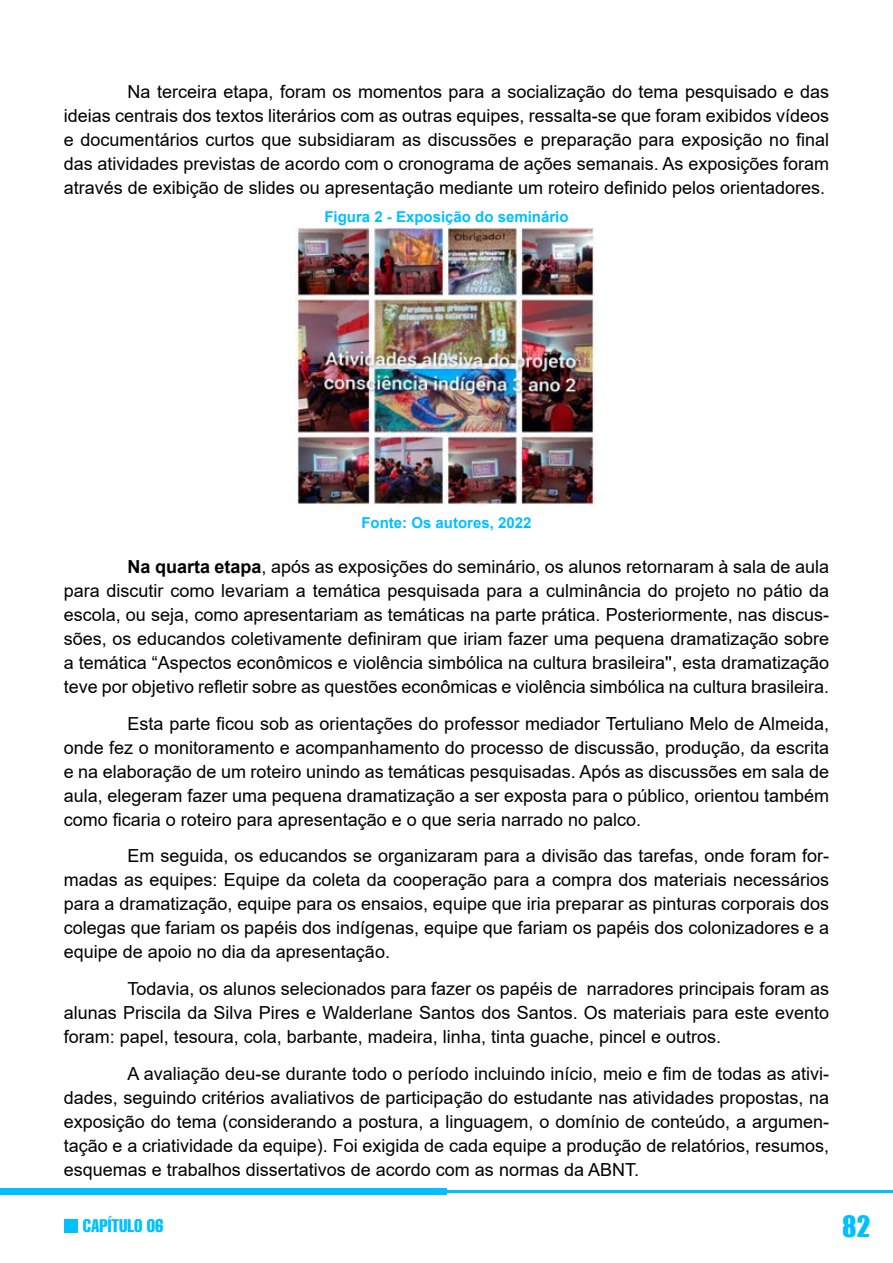
<style>
.page{position:relative;width:893px;height:1263px;background:#fff}
.page>*{position:absolute;margin:0;border:0;box-sizing:border-box;transform-origin:0 0}
.t1{font:27px "Impact";color:#00c0ff}
.t2{font:18px/24px "Arial";color:#000;text-align:justify}
.t3{font:extra-condensed 18px "Helvetica";color:#00c0ff}
.t4{font:700 15px "Arial";color:#00c0ff}
.s1{font-weight:700}
</style>
<div class="page">
<div style="left:0;top:1188px;width:446px;height:7px;background:#00c0ff"></div>
<hr style="left:446px;top:1191px;width:447px;height:2px;background:#00c0ff">
<div style="left:65px;top:1219px;width:13px;height:14px;background:#00c0ff"></div>
<img style="left:296px;top:226px;width:299px;height:279px">
<p class="t2" style="left:64px;top:80px;width:767px;text-indent:64px">Na terceira etapa, foram os momentos para a socialização do tema pesquisado e das ideias centrais dos textos literários com as outras equipes, ressalta-se que foram exibidos vídeos e documentários curtos que subsidiaram as discussões e preparação para exposição no final das atividades previstas de acordo com o cronograma de ações semanais. As exposições foram através de exibição de slides ou apresentação mediante um roteiro definido pelos orientadores.</p>
<p class="t4" style="left:324px;top:206px;width:246px">Figura 2 - Exposição do seminário</p>
<p class="t4" style="left:361px;top:512px;width:172px">Fonte: Os autores, 2022</p>
<p class="t2" style="left:64px;top:554px;width:767px;text-indent:64px"><span class="s1">Na quarta etapa</span>, após as exposições do seminário, os alunos retornaram à sala de aula para discutir como levariam a temática pesquisada para a culminância do projeto no pátio da escola, ou seja, como apresentariam as temáticas na parte prática. Posteriormente, nas discus&shy;sões, os educandos coletivamente definiram que iriam fazer uma pequena dramatização sobre a temática “Aspectos econômicos e violência simbólica na cultura brasileira'', esta dramatização teve por objetivo refletir sobre as questões econômicas e violência simbólica na cultura brasileira.</p>
<p class="t2" style="left:64px;top:711px;width:767px;text-indent:64px">Esta parte ficou sob as orientações do professor mediador Tertuliano Melo de Almeida, onde fez o monitoramento e acompanhamento do processo de discussão, produção, da escrita e na elaboração de um roteiro unindo as temáticas pesquisadas. Após as discussões em sala de aula, elegeram fazer uma pequena dramatização a ser exposta para o público, orientou também como ficaria o roteiro para apresentação e o que seria narrado no palco.</p>
<p class="t2" style="left:64px;top:844px;width:767px;text-indent:64px">Em seguida, os educandos se organizaram para a divisão das tarefas, onde foram for&shy;madas as equipes: Equipe da coleta da cooperação para a compra dos materiais necessários para a dramatização, equipe para os ensaios, equipe que iria preparar as pinturas corporais dos colegas que fariam os papéis dos indígenas, equipe que fariam os papéis dos colonizadores e a equipe de apoio no dia da apresentação.</p>
<p class="t2" style="left:64px;top:976px;width:767px;text-indent:64px">Todavia, os alunos selecionados para fazer os papéis de narradores principais foram as alunas Priscila da Silva Pires e Walderlane Santos dos Santos. Os materiais para este evento foram: papel, tesoura, cola, barbante, madeira, linha, tinta guache, pincel e outros.</p>
<p class="t2" style="left:64px;top:1061px;width:767px;text-indent:64px">A avaliação deu-se durante todo o período incluindo início, meio e fim de todas as ativi&shy;dades, seguindo critérios avaliativos de participação do estudante nas atividades propostas, na exposição do tema (considerando a postura, a linguagem, o domínio de conteúdo, a argumen&shy;tação e a criatividade da equipe). Foi exigida de cada equipe a produção de relatórios, resumos, esquemas e trabalhos dissertativos de acordo com as normas da ABNT.</p>
<p class="t3" style="left:83px;top:1214px;width:82px">CAPÍTULO 06</p>
<h1 class="t1" style="left:842px;top:1206px;width:29px">82</h1>
</div>
